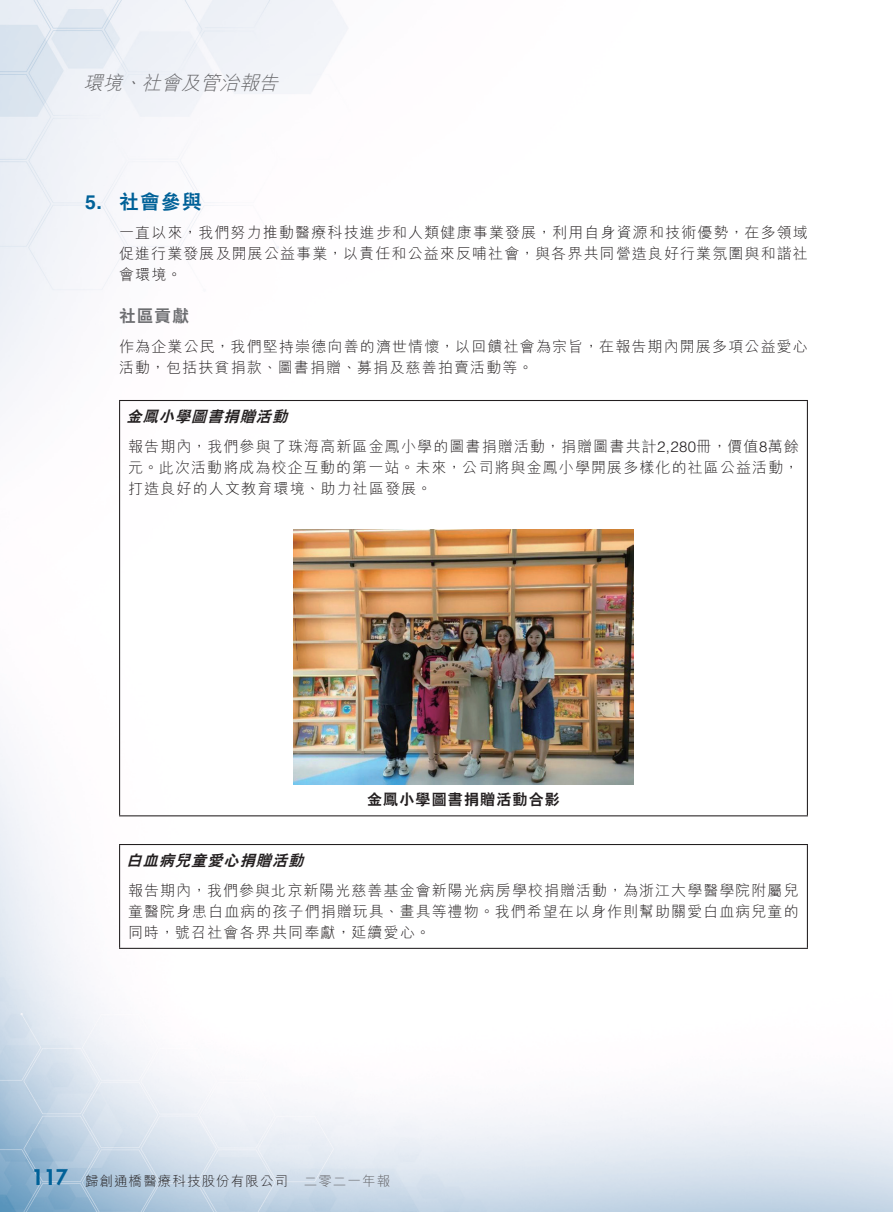
<style>
.page{position:relative;width:893px;height:1212px;background:#fff}
.page>*{position:absolute;margin:0;border:0;box-sizing:border-box;transform-origin:0 0}
.t1{font:800 21px "Futura Std";color:#006198}
.t2{font:italic 300 19.5px "M Hei HK";color:#636366}
._01_H1{font:800 19.5px "C Hei 2 HK";color:#006198}
._01_H1-2{font:700 19.5px "Helvetica LT Std";color:#006198}
._02_H2{font:800 16.5px "C Hei 2 HK";color:#6c6d70}
._00_txt{font:300 15px/21px "M Hei HK";letter-spacing:.075em;color:#231f20;text-align:justify}
._03_H3{font:italic 800 15px "C Hei 2 HK";color:#231f20}
._00_txt-2{font:800 15px "C Hei 2 HK";letter-spacing:.08em;color:#231f20}
.t3{font:300 13.5px "M Hei HK";letter-spacing:.08em;color:#231f20}
.t4{font:300 13.5px "M Hei HK";letter-spacing:.08em;color:#636366}
.s1{font-family:"Helvetica LT Std"}
</style>
<div class="page">
<img style="left:0;top:0;width:893px;height:1212px">
<hr style="left:119px;top:400px;width:689px;height:1px;background:#231f20">
<hr style="left:119px;top:401px;width:1px;height:414px;background:#231f20">
<hr style="left:807px;top:401px;width:1px;height:414px;background:#231f20">
<hr style="left:119px;top:815px;width:689px;height:1px;background:#231f20">
<img style="left:293px;top:530px;width:341px;height:254px">
<hr style="left:119px;top:844px;width:689px;height:1px;background:#231f20">
<hr style="left:119px;top:845px;width:1px;height:103px;background:#231f20">
<hr style="left:807px;top:845px;width:1px;height:103px;background:#231f20">
<hr style="left:119px;top:948px;width:689px;height:1px;background:#231f20">
<h2 class="t2" style="left:142px;top:73px;width:143px">社會及管治報告</h2>
<h2 class="t2" style="left:83px;top:73px;width:46px">環境</h2>
<h2 class="t2" style="left:122px;top:73px;width:26px">、</h2>
<p class="_01_H1-2" style="left:85px;top:190px;width:18px">5.</p>
<p class="_01_H1" style="left:119px;top:192px;width:84px">社會參與</p>
<p class="_00_txt" style="left:119px;top:222px;width:690px">一直以來，我們努力推動醫療科技進步和人類健康事業發展，利用自身資源和技術優勢，在多領域促進行業發展及開展公益事業，以責任和公益來反哺社會，與各界共同營造良好行業氛圍與和諧社會環境。</p>
<p class="_02_H2" style="left:119px;top:308px;width:71px">社區貢獻</p>
<p class="_00_txt" style="left:119px;top:336px;width:690px">作為企業公民，我們堅持崇德向善的濟世情懷，以回饋社會為宗旨，在報告期內開展多項公益愛心活動，包括扶貧捐款、圖書捐贈、募捐及慈善拍賣活動等。</p>
<p class="_03_H3" style="left:127px;top:409px;width:166px">金鳳小學圖書捐贈活動</p>
<p class="_00_txt" style="left:128px;top:436px;width:672px">報告期內，我們參與了珠海高新區金鳳小學的圖書捐贈活動，捐贈圖書共計<span class="s1">2,280</span>冊，價值<span class="s1">8</span>萬餘元。此次活動將成為校企互動的第一站。未來，公司將與金鳳小學開展多樣化的社區公益活動，打造良好的人文教育環境、助力社區發展。</p>
<p class="_00_txt-2" style="left:367px;top:792px;width:194px">金鳳小學圖書捐贈活動合影</p>
<p class="_03_H3" style="left:127px;top:853px;width:182px">白血病兒童愛心捐贈活動</p>
<p class="_00_txt" style="left:128px;top:880px;width:672px">報告期內，我們參與北京新陽光慈善基金會新陽光病房學校捐贈活動，為浙江大學醫學院附屬兒童醫院身患白血病的孩子們捐贈玩具、畫具等禮物。我們希望在以身作則幫助關愛白血病兒童的同時，號召社會各界共同奉獻，延續愛心。</p>
<h1 class="t1" style="left:31px;top:1164px;width:38px">117</h1>
<p class="t3" style="left:85px;top:1174px;width:205px">歸創通橋醫療科技股份有限公司</p>
<p class="t4" style="left:304px;top:1174px;width:88px">二零二一年報</p>
</div>
